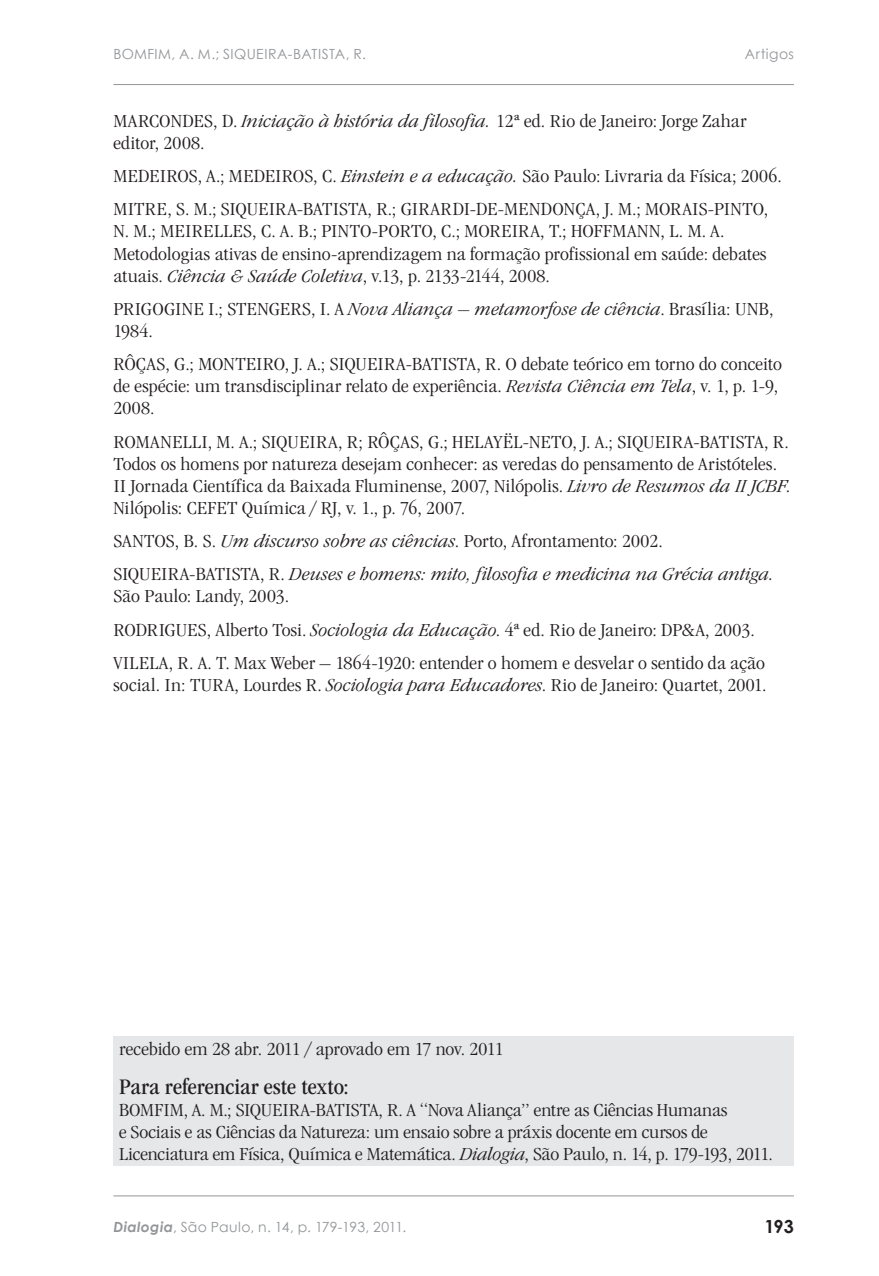
<style>
.page{position:relative;width:879px;height:1276px;background:#fff}
.page>*{position:absolute;margin:0;border:0;box-sizing:border-box;transform-origin:0 0}
.Di_Tabela_-_titulo{font:condensed 23px "ITC Garamond Std";color:#231f20;scale:1.1 1}
.Di_Referencias{font:300 condensed 19px/22px "ITC Garamond Std";letter-spacing:.005em;color:#231f20;scale:1.2 1}
.Di_Referencias-2{font:italic 300 condensed 19px/22px "ITC Garamond Std";letter-spacing:.01em;color:#231f20;scale:1.2 1}
.t1{font:700 18px "Century Gothic";color:#231f20}
.t2{font:14px "Century Gothic";letter-spacing:.03em;color:#939598}
.s1{font-style:italic}
.s2{font-style:normal}
.s3{font-weight:700;font-style:italic}
</style>
<div class="page">
<hr style="left:113px;top:1195px;width:681px;height:1px;background:#939598">
<hr style="left:113px;top:84px;width:681px;height:1px;background:#939598">
<div style="left:113px;top:1035px;width:681px;height:130px;background:#e6e7e9"></div>
<p class="t2" style="left:113px;top:46px;width:254px">BOMFIM, A. M.; SIQUEIRA-BATISTA, R.</p>
<p class="t2" style="left:745px;top:46px;width:50px">Artigos</p>
<p class="Di_Referencias" style="left:113px;top:110px;width:529px">MARCONDES, D. <span class="s1">Iniciação à história da filosofia.</span> 12ª ed. Rio de Janeiro: Jorge Zahar editor, 2008.</p>
<p class="Di_Referencias" style="left:113px;top:165px;width:558px">MEDEIROS, A.; MEDEIROS, C. <span class="s1">Einstein e a educação.</span> São Paulo: Livraria da Física; 2006.</p>
<p class="Di_Referencias" style="left:113px;top:199px;width:547px">MITRE, S. M.; SIQUEIRA-BATISTA, R.; GIRARDI-DE-MENDONÇA, J. M.; MORAIS-PINTO, N. M.; MEIRELLES, C. A. B.; PINTO-PORTO, C.; MOREIRA, T.; HOFFMANN, L. M. A.<br>Metodologias ativas de ensino-aprendizagem na formação profissional em saúde: debates atuais. <span class="s1">Ciência &amp; Saúde Coletiva</span>, v.13, p. 2133-2144, 2008.</p>
<p class="Di_Referencias" style="left:113px;top:298px;width:552px">PRIGOGINE I.; STENGERS, I. A <span class="s1">Nova Aliança – metamorfose de ciência</span>. Brasília: UNB,<br>1984.</p>
<p class="Di_Referencias" style="left:113px;top:353px;width:558px">RÔÇAS, G.; MONTEIRO, J. A.; SIQUEIRA-BATISTA, R. O debate teórico em torno do conceito de espécie: um transdisciplinar relato de experiência. <span class="s1">Revista Ciência em Tela</span>, v. 1, p. 1-9,<br>2008.</p>
<p class="Di_Referencias" style="left:113px;top:431px;width:565px">ROMANELLI, M. A.; SIQUEIRA, R; RÔÇAS, G.; HELAYËL-NETO, J. A.; SIQUEIRA-BATISTA, R.<br>Todos os homens por natureza desejam conhecer: as veredas do pensamento de Aristóteles.<br>II Jornada Científica da Baixada Fluminense, 2007, Nilópolis. <span class="s1">Livro de Resumos da II JCBF</span>.<br>Nilópolis: CEFET Química / RJ, v. 1., p. 76, 2007.</p>
<p class="Di_Referencias" style="left:113px;top:530px;width:459px">SANTOS, B. S. <span class="s1">Um discurso sobre as ciências</span>. Porto, Afrontamento: 2002.</p>
<p class="Di_Referencias-2" style="left:113px;top:563px;width:552px"><span class="s2">SIQUEIRA-BATISTA, R.</span> Deuses e homens: mito, filosofia e medicina na Grécia antiga.<br><span class="s2">São Paulo: Landy, 2003.</span></p>
<p class="Di_Referencias" style="left:113px;top:619px;width:536px">RODRIGUES, Alberto Tosi. <span class="s1">Sociologia da Educação</span>. 4ª ed. Rio de Janeiro: DP&amp;A, 2003.</p>
<p class="Di_Referencias" style="left:113px;top:652px;width:546px">VILELA, R. A. T. Max Weber – 1864-1920: entender o homem e desvelar o sentido da ação social. In: TURA, Lourdes R. <span class="s1">Sociologia para Educadores</span>. Rio de Janeiro: Quartet, 2001.</p>
<p class="Di_Referencias" style="left:119px;top:1038px;width:322px">recebido em 28 abr. 2011 / aprovado em 17 nov. 2011</p>
<p class="Di_Tabela_-_titulo" style="left:119px;top:1073px;width:210px">Para referenciar este texto:</p>
<p class="Di_Referencias" style="left:119px;top:1098px;width:546px">BOMFIM, A. M.; SIQUEIRA-BATISTA, R. A “Nova Aliança” entre as Ciências Humanas<br>e Sociais e as Ciências da Natureza: um ensaio sobre a práxis docente em cursos de<br>Licenciatura em Física, Química e Matemática. <span class="s1">Dialogia</span>, São Paulo, n. 14, p. 179-193, 2011.</p>
<p class="t2" style="left:113px;top:1218px;width:295px"><span class="s3">Dialogia</span>, São Paulo, n. 14, p. 179-193, 2011.</p>
<p class="t1" style="left:764px;top:1215px;width:31px">193</p>
</div>
